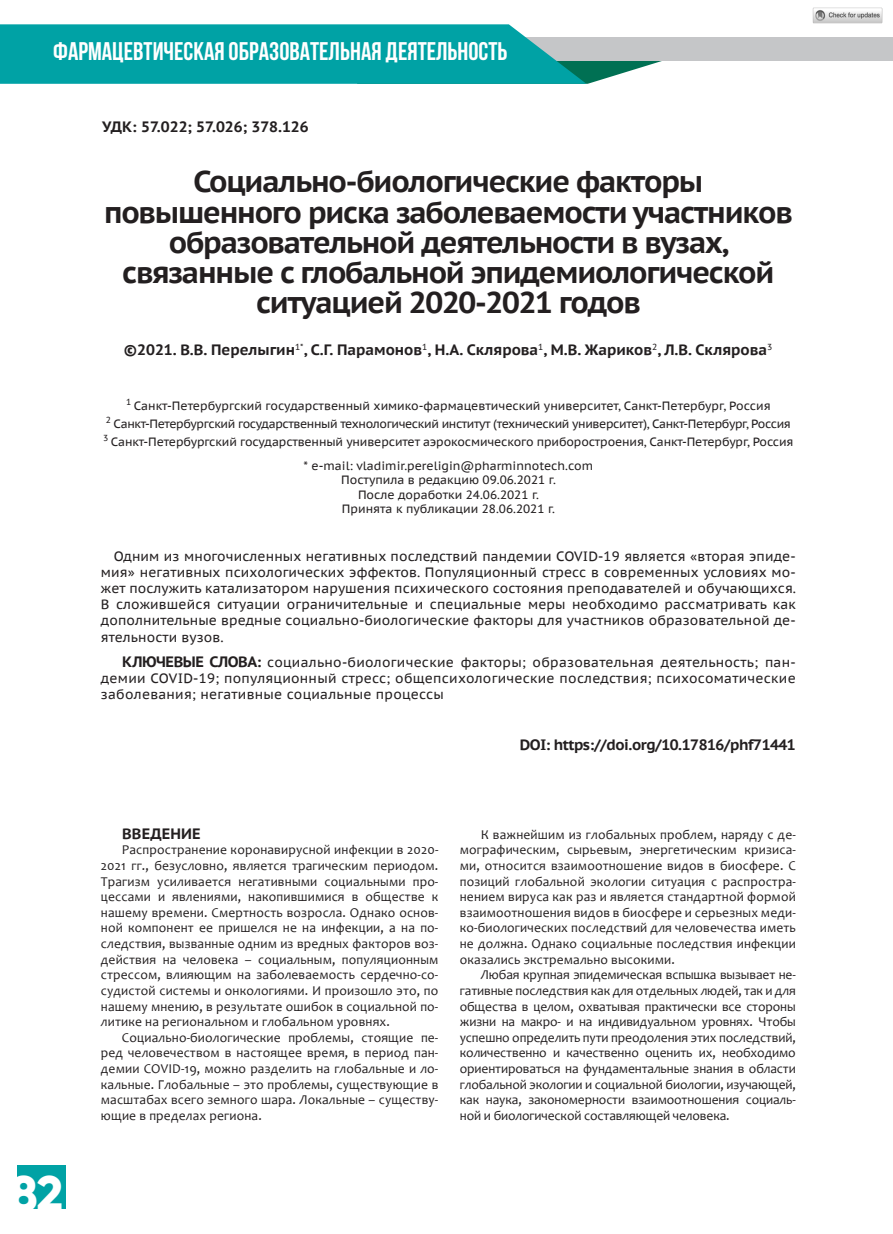
<style>
.page{position:relative;width:893px;height:1234px;background:#fff}
.page>*{position:absolute;margin:0;border:0;box-sizing:border-box;transform-origin:0 0}
.t1{font:800 49.8px "Gilroy";color:#fff}
.Заголовок{font:700 30px/30px "PT Sans Caption";letter-spacing:-.04em;color:#231f20;text-align:center}
.t2{font:700 25.5px "Bebas Neue";color:#fff}
.подпись{font:700 15px "PT Sans Caption";color:#231f20}
.подзаголовок{font:700 15px "PT Sans Caption";letter-spacing:-.03em;color:#231f20}
.подзаголовок-2{font:700 15px "PT Sans Caption";letter-spacing:.01em;color:#231f20}
.текст_порядковый_спи{font:13.5px/15.6px "Candara";letter-spacing:.01em;color:#231f20;text-align:justify}
.резюме_и_ключевые_сл{font:13.5px/16.2px "PT Sans Caption";letter-spacing:.01em;color:#231f20;text-align:justify}
.подзаголовок-3{font:13.5px/16.2px "PT Sans Caption";letter-spacing:.02em;color:#231f20;text-align:justify}
.Организации{font:12px "PT Sans Caption";letter-spacing:-.01em;color:#231f20}
.Организации-2{font:12px "PT Sans Caption";letter-spacing:-.03em;color:#231f20}
.s1{font-weight:700;font-size:15px}
</style>
<div class="page">
<div style="left:17px;top:1164px;width:49px;height:44px;background:#00a2a5"></div>
<div style="left:0;top:37px;width:893px;height:24px;background:#c5c6c8"></div>
<svg style="left:0;top:24px;width:662px;height:60px;background:#21aaab"></svg>
<img style="left:813px;top:8px;width:69px;height:15px">
<h3 class="t2" style="left:53px;top:37px;width:456px">ФАРМАЦЕВТИЧЕСКАЯ ОБРАЗОВАТЕЛЬНАЯ ДЕЯТЕЛЬНОСТЬ</h3>
<p class="подпись" style="left:102px;top:117px;width:208px">УДК: 57.022; 57.026; 378.126</p>
<p class="Заголовок" style="left:104px;top:166px;width:690px">Социально-биологические факторы повышенного риска заболеваемости участников образовательной деятельности в вузах, связанные с глобальной эпидемиологической ситуацией 2020-2021 годов</p>
<p class="подпись" style="left:124px;top:339px;width:650px">©2021. В.В. Перелыгин<sup>1*</sup>, С.Г. Парамонов<sup>1</sup>, Н.А. Склярова<sup>1</sup>, М.В. Жариков<sup>2</sup>, Л.В. Склярова<sup>3</sup></p>
<p class="Организации" style="left:126px;top:398px;width:646px"><sup>1</sup> Санкт-Петербургский государственный химико-фармацевтический университет, Санкт-Петербург, Россия</p>
<p class="Организации-2" style="left:106px;top:416px;width:686px"><sup>2</sup> Санкт-Петербургский государственный технологический институт (технический университет), Санкт-Петербург, Россия</p>
<p class="Организации" style="left:103px;top:434px;width:692px"><sup>3</sup> Санкт-Петербургский государственный университет аэрокосмического приборостроения, Санкт-Петербург, Россия</p>
<p class="Организации" style="left:304px;top:458px;width:291px">* e-mail: vladimir.pereligin@pharminnotech.com</p>
<p class="Организации" style="left:341px;top:472px;width:216px">Поступила в редакцию 09.06.2021 г.</p>
<p class="Организации" style="left:358px;top:486px;width:183px">После доработки 24.06.2021 г.</p>
<p class="Организации" style="left:342px;top:501px;width:215px">Принята к публикации 28.06.2021 г.</p>
<p class="резюме_и_ключевые_сл" style="left:101px;top:547px;width:697px;text-indent:13px">Одним из многочисленных негативных последствий пандемии COVID-19 является «вторая эпиде&shy;мия» негативных психологических эффектов. Популяционный стресс в современных условиях мо&shy;жет послужить катализатором нарушения психического состояния преподавателей и обучающихся.<br>В сложившейся ситуации ограничительные и специальные меры необходимо рассматривать как дополнительные вредные социально-биологические факторы для участников образовательной де&shy;ятельности вузов.</p>
<p class="подзаголовок-3" style="left:101px;top:653px;width:696px;text-indent:21px"><span class="s1">КЛЮЧЕВЫЕ СЛОВА:</span> социально-биологические факторы; образовательная деятельность; пан&shy;демии COVID-19; популяционный стресс; общепсихологические последствия; психосоматические заболевания; негативные социальные процессы</p>
<p class="подзаголовок" style="left:520px;top:734px;width:277px">DOI: https://doi.org/10.17816/phf71441</p>
<h1 class="t1" style="left:10px;top:1161px;width:55px">82</h1>
<p class="подзаголовок-2" style="left:122px;top:823px;width:80px">ВВЕДЕНИЕ</p>
<p class="текст_порядковый_спи" style="left:101px;top:841px;width:339px;text-indent:21px">Распространение коронавирусной инфекции в 2020- 2021 гг., безусловно, является трагическим периодом.<br>Трагизм усиливается негативными социальными про&shy;цессами и явлениями, накопившимися в обществе к нашему времени. Смертность возросла. Однако основ&shy;ной компонент ее пришелся не на инфекции, а на по&shy;следствия, вызванные одним из вредных факторов воз&shy;действия на человека – социальным, популяционным стрессом, влияющим на заболеваемость сердечно-со&shy;судистой системы и онкологиями. И произошло это, по нашему мнению, в результате ошибок в социальной по&shy;литике на региональном и глобальном уровнях.</p>
<p class="текст_порядковый_спи" style="left:101px;top:1029px;width:339px;text-indent:21px">Социально-биологические проблемы, стоящие пе&shy;ред человечеством в настоящее время, в период пан&shy;демии COVID-19, можно разделить на глобальные и ло&shy;кальные. Глобальные – это проблемы, существующие в масштабах всего земного шара. Локальные – существу&shy;ющие в пределах региона.</p>
<p class="текст_порядковый_спи" style="left:460px;top:826px;width:337px;text-indent:21px">К важнейшим из глобальных проблем, наряду с де&shy;мографическим, сырьевым, энергетическим кризиса&shy;ми, относится взаимоотношение видов в биосфере. С позиций глобальной экологии ситуация с распростра&shy;нением вируса как раз и является стандартной формой взаимоотношения видов в биосфере и серьезных меди&shy;ко-биологических последствий для человечества иметь не должна. Однако социальные последствия инфекции оказались экстремально высокими.</p>
<p class="текст_порядковый_спи" style="left:460px;top:966px;width:338px;text-indent:21px">Любая крупная эпидемическая вспышка вызывает не&shy;гативные последствия как для отдельных людей, так и для общества в целом, охватывая практически все стороны жизни на макро- и на индивидуальном уровнях. Чтобы успешно определить пути преодоления этих последствий, количественно и качественно оценить их, необходимо ориентироваться на фундаментальные знания в области глобальной экологии и социальной биологии, изучающей, как наука, закономерности взаимоотношения социаль&shy;ной и биологической составляющей человека.</p>
</div>
